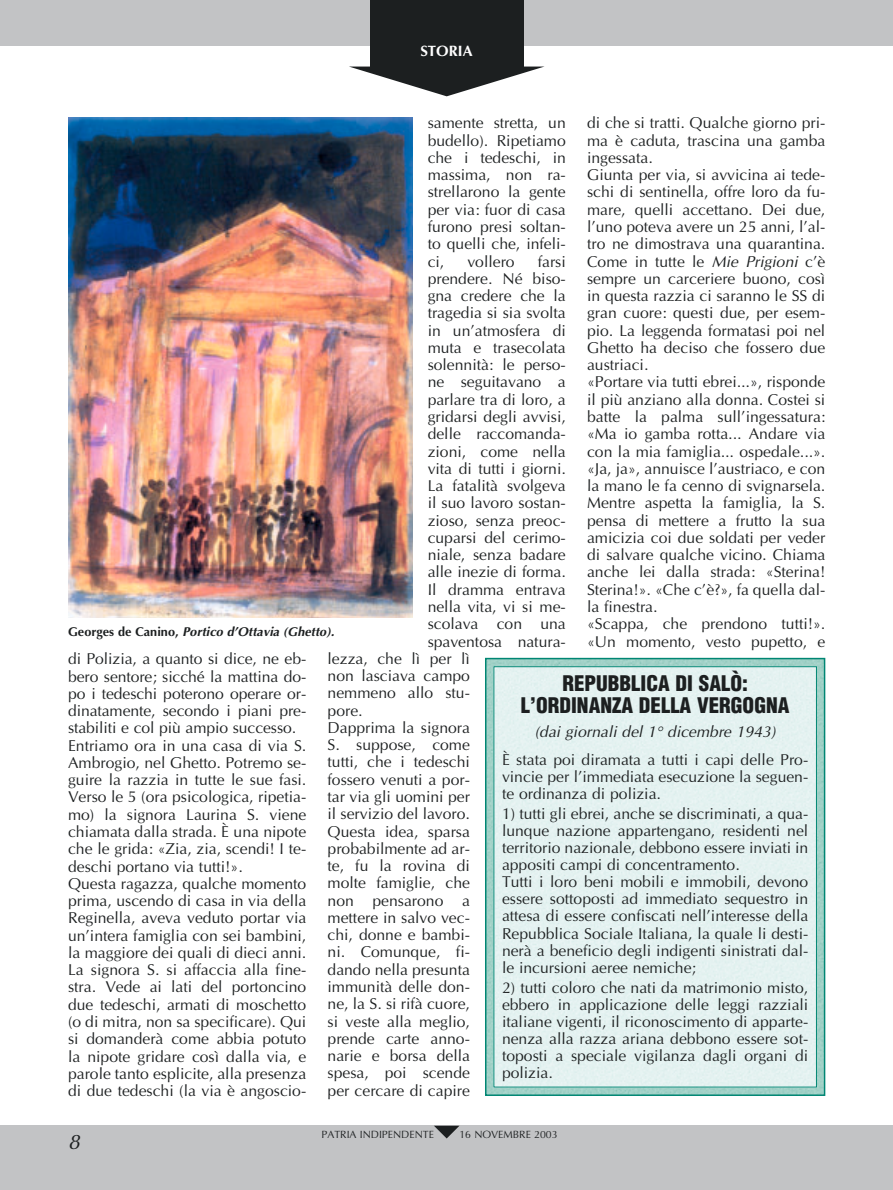
<style>
.page{position:relative;width:893px;height:1190px;background:#fff}
.page>*{position:absolute;margin:0;border:0;box-sizing:border-box;transform-origin:0 0}
.t1{font:900 condensed 21px/22.5px "Helvetica";color:#1c1f20;text-align:center}
.t2{font:italic 21px "Optima";color:#1c1f20}
.t3{font:15.75px/17.2px "Optima";color:#1c1f20;text-align:justify}
.t4{font:italic 15.75px "Optima";color:#1c1f20}
.t5{font:700 15px "Optima";color:#fff}
.t6{font:italic 700 12.75px "Optima";color:#1c1f20}
.t7{font:10.5px "Optima";color:#1c1f20}
.s1{font-style:italic}
.s2{font-style:normal}
</style>
<div class="page">
<div style="left:0;top:0;width:892px;height:45px;background:#c2c3c5"></div>
<div style="left:0;top:1125px;width:892px;height:65px;background:#c2c3c5"></div>
<div style="left:370px;top:0;width:153px;height:67px;background:#1c1f20"></div>
<svg style="left:350px;top:67px;width:193px;height:29px"></svg>
<svg style="left:434px;top:1125px;width:25px;height:13px"></svg>
<img style="left:488px;top:661px;width:334px;height:432px">
<div style="left:485px;top:658px;width:340px;height:438px;border:2px solid #008673"></div>
<div style="left:495px;top:668px;width:319px;height:417px;background:#e4f2f1"></div>
<img style="left:68px;top:118px;width:344px;height:499px">
<p class="t5" style="left:420px;top:44px;width:54px">STORIA</p>
<p class="t3" style="left:587px;top:116px;width:240px;text-align:left">di che si tratti. Qualche giorno pri&shy;ma è caduta, trascina una gamba ingessata.<br>Giunta per via, si avvicina ai tede&shy;schi di sentinella, offre loro da fu&shy;mare, quelli accettano. Dei due, l’uno poteva avere un 25 anni, l’al&shy;tro ne dimostrava una quarantina.<br>Come in tutte le <span class="s1">Mie Prigioni</span> c’è sempre un carceriere buono, così in questa razzia ci saranno le SS di gran cuore: questi due, per esem&shy;pio. La leggenda formatasi poi nel<br>Ghetto ha deciso che fossero due austriaci.<br>«Portare via tutti ebrei...», risponde il più anziano alla donna. Costei si batte la palma sull’ingessatura: «Ma io gamba rotta... Andare via con la mia famiglia... ospedale...». «Ja, ja», annuisce l’austriaco, e con la mano le fa cenno di svignarsela.<br>Mentre aspetta la famiglia, la S. pensa di mettere a frutto la sua amicizia coi due soldati per veder di salvare qualche vicino. Chiama anche lei dalla strada: «Sterina!<br>Sterina!». «Che c’è?», fa quella dal&shy;la finestra.<br>«Scappa, che prendono tutti!». «Un momento, vesto pupetto, e</p>
<p class="t3" style="left:427px;top:116px;width:140px">samente stretta, un budello). Ripetiamo che i tedeschi, in massima, non ra&shy;strellarono la gente per via: fuor di casa furono presi soltan&shy;to quelli che, infeli&shy;ci,</p>
<p class="t3" style="left:467px;top:254px;width:49px">vollero</p>
<p class="t3" style="left:538px;top:254px;width:29px">farsi</p>
<p class="t3" style="left:427px;top:271px;width:140px">prendere. Né biso-</p>
<p class="t3" style="left:427px;top:288px;width:140px">gna credere che la</p>
<p class="t3" style="left:427px;top:306px;width:140px">tragedia si sia svolta</p>
<p class="t3" style="left:427px;top:323px;width:140px">in un’atmosfera di</p>
<p class="t3" style="left:427px;top:340px;width:140px">muta e trasecolata</p>
<p class="t3" style="left:427px;top:358px;width:140px">solennità: le perso-</p>
<p class="t3" style="left:427px;top:375px;width:140px">ne seguitavano a</p>
<p class="t3" style="left:427px;top:392px;width:140px">parlare tra di loro, a</p>
<p class="t3" style="left:427px;top:409px;width:140px">gridarsi degli avvisi,</p>
<p class="t3" style="left:427px;top:427px;width:140px">delle raccomanda-</p>
<p class="t3" style="left:427px;top:444px;width:140px">zioni, come nella</p>
<p class="t3" style="left:427px;top:461px;width:140px">vita di tutti i giorni.</p>
<p class="t3" style="left:427px;top:478px;width:140px">La fatalità svolgeva</p>
<p class="t3" style="left:427px;top:496px;width:140px">il suo lavoro sostan-</p>
<p class="t3" style="left:427px;top:513px;width:140px">zioso, senza preoc-</p>
<p class="t3" style="left:427px;top:530px;width:140px">cuparsi del cerimo-</p>
<p class="t3" style="left:427px;top:547px;width:140px">niale, senza badare</p>
<p class="t3" style="left:427px;top:565px;width:140px">alle inezie di forma.</p>
<p class="t3" style="left:427px;top:582px;width:140px">Il dramma entrava</p>
<p class="t3" style="left:427px;top:599px;width:140px">nella vita, vi si me-</p>
<p class="t3" style="left:427px;top:617px;width:140px">scolava con una</p>
<p class="t3" style="left:427px;top:634px;width:140px">spaventosa natura-</p>
<p class="t3" style="left:327px;top:651px;width:144px">lezza, che lì per lì</p>
<p class="t3" style="left:327px;top:668px;width:144px">non lasciava campo</p>
<p class="t3" style="left:327px;top:686px;width:144px">nemmeno allo stu-</p>
<p class="t3" style="left:327px;top:703px;width:36px">pore.</p>
<p class="t3" style="left:327px;top:720px;width:144px">Dapprima la signora</p>
<p class="t3" style="left:327px;top:737px;width:144px">S. suppose, come</p>
<p class="t3" style="left:327px;top:755px;width:144px">tutti, che i tedeschi</p>
<p class="t3" style="left:327px;top:772px;width:144px">fossero venuti a por-</p>
<p class="t3" style="left:327px;top:789px;width:144px">tar via gli uomini per</p>
<p class="t3" style="left:327px;top:806px;width:144px">il servizio del lavoro.</p>
<p class="t3" style="left:327px;top:824px;width:144px">Questa idea, sparsa</p>
<p class="t3" style="left:327px;top:841px;width:144px">probabilmente ad ar-</p>
<p class="t3" style="left:327px;top:858px;width:144px">te, fu la rovina di</p>
<p class="t3" style="left:327px;top:876px;width:144px">molte famiglie, che</p>
<p class="t3" style="left:327px;top:893px;width:144px">non pensarono a</p>
<p class="t3" style="left:327px;top:910px;width:144px">mettere in salvo vec-</p>
<p class="t3" style="left:327px;top:927px;width:144px">chi, donne e bambi-</p>
<p class="t3" style="left:327px;top:945px;width:144px">ni. Comunque, fi-</p>
<p class="t3" style="left:327px;top:962px;width:144px">dando nella presunta</p>
<p class="t3" style="left:327px;top:979px;width:144px">immunità delle don-</p>
<p class="t3" style="left:327px;top:996px;width:144px">ne, la S. si rifà cuore,</p>
<p class="t3" style="left:327px;top:1014px;width:144px">si veste alla meglio,</p>
<p class="t3" style="left:327px;top:1031px;width:144px">prende carte anno-</p>
<p class="t3" style="left:327px;top:1048px;width:144px">narie e borsa della</p>
<p class="t3" style="left:327px;top:1065px;width:144px">spesa, poi scende</p>
<p class="t3" style="left:327px;top:1083px;width:144px">per cercare di capire</p>
<p class="t6" style="left:68px;top:626px;width:267px"><span class="s2">Georges de Canino,</span> Portico d’Ottavia (Ghetto).</p>
<p class="t3" style="left:68px;top:652px;width:240px;text-align:left">di Polizia, a quanto si dice, ne eb&shy;bero sentore; sicché la mattina do&shy;po i tedeschi poterono operare or&shy;dinatamente, secondo i piani pre&shy;stabiliti e col più ampio successo.<br>Entriamo ora in una casa di via S.<br>Ambrogio, nel Ghetto. Potremo se&shy;guire la razzia in tutte le sue fasi.<br>Verso le 5 (ora psicologica, ripetia&shy;mo) la signora Laurina S. viene chiamata dalla strada. È una nipote che le grida: «Zia, zia, scendi! I te&shy;deschi portano via tutti!».<br>Questa ragazza, qualche momento prima, uscendo di casa in via della Reginella, aveva veduto portar via un’intera famiglia con sei bambini, la maggiore dei quali di dieci anni.<br>La signora S. si affaccia alla fine&shy;stra. Vede ai lati del portoncino due tedeschi, armati di moschetto (o di mitra, non sa specificare). Qui si domanderà come abbia potuto la nipote gridare così dalla via, e parole tanto esplicite, alla presenza di due tedeschi (la via è angoscio-</p>
<h1 class="t1" style="left:521px;top:673px;width:270px">REPUBBLICA DI SALÒ:<br>L’ORDINANZA DELLA VERGOGNA</h1>
<p class="t4" style="left:535px;top:725px;width:242px">(dai giornali del 1° dicembre 1943)</p>
<p class="t3" style="left:502px;top:752px;width:308px">È stata poi diramata a tutti i capi delle Pro&shy;vincie per l’immediata esecuzione la seguen&shy;te ordinanza di polizia.</p>
<p class="t3" style="left:502px;top:806px;width:308px;text-align:left">1) tutti gli ebrei, anche se discriminati, a qua&shy;lunque nazione appartengano, residenti nel territorio nazionale, debbono essere inviati in appositi campi di concentramento.<br>Tutti i loro beni mobili e immobili, devono essere sottoposti ad immediato sequestro in attesa di essere confiscati nell’interesse della Repubblica Sociale Italiana, la quale li desti&shy;nerà a beneficio degli indigenti sinistrati dal&shy;le incursioni aeree nemiche;</p>
<p class="t3" style="left:502px;top:980px;width:308px">2) tutti coloro che nati da matrimonio misto, ebbero in applicazione delle leggi razziali italiane vigenti, il riconoscimento di apparte&shy;nenza alla razza ariana debbono essere sot&shy;toposti a speciale vigilanza dagli organi di polizia.</p>
<h1 class="t2" style="left:68px;top:1132px;width:13px">8</h1>
<p class="t7" style="left:321px;top:1130px;width:114px">PATRIA INDIPENDENTE</p>
<p class="t7" style="left:459px;top:1130px;width:100px">16 NOVEMBRE 2003</p>
</div>
